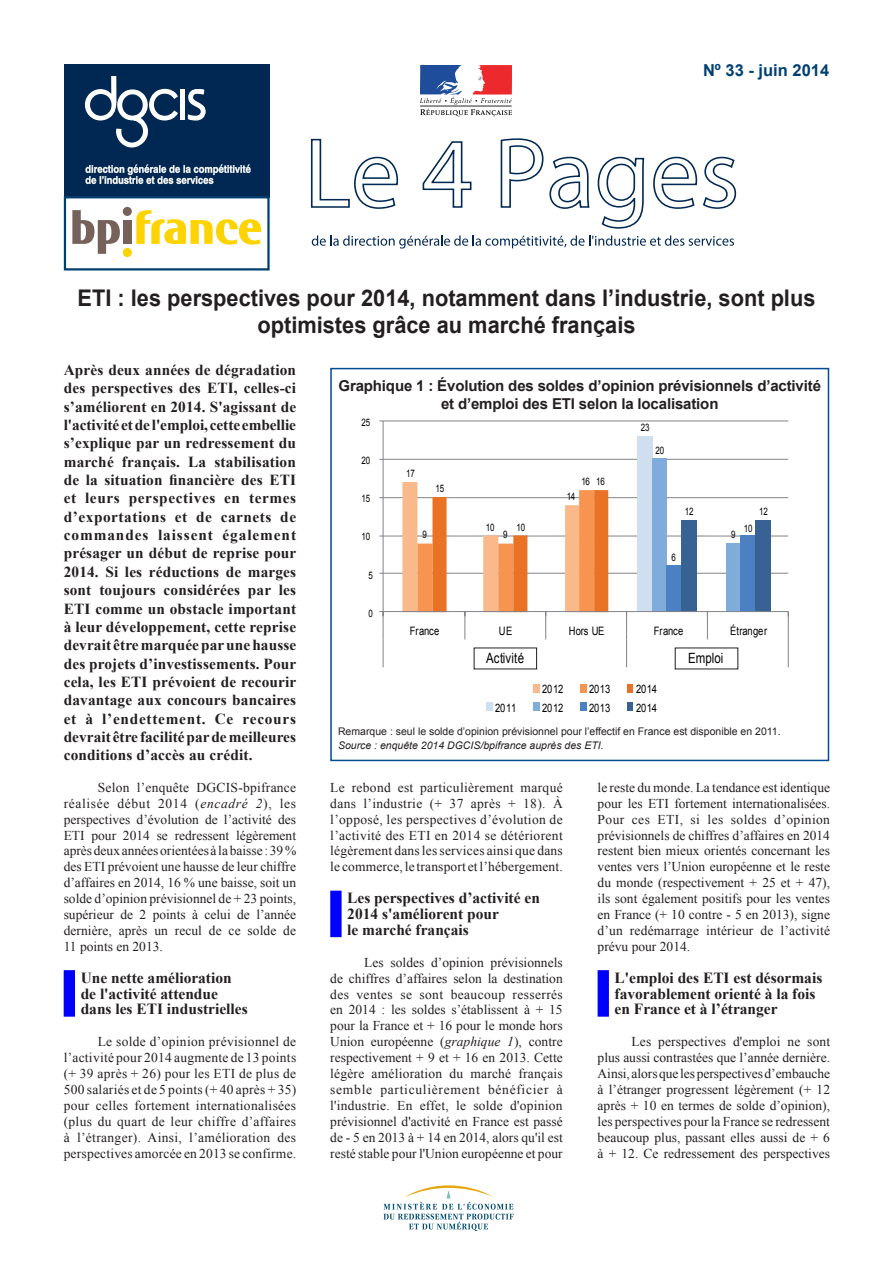
<style>
.page{position:relative;width:893px;height:1263px;background:#fff}
.page>*{position:absolute;margin:0;border:0;box-sizing:border-box;transform-origin:0 0}
.GRAND_TITRE{font:700 22.95px/27.6px "Arial";color:#231f20;text-align:center;scale:.95 1}
.t1{font:700 16.5px "Arial";color:#004071}
.INTER_TITRE_3_lignes{font:700 15.45px/15.9px "Times New Roman";color:#231f20}
.Chapeau{font:700 15.3px/18.3px "Times New Roman";letter-spacing:.005em;color:#231f20;text-align:justify}
.Titre_tab_graph{font:700 15px/18px "Arial";letter-spacing:-.01em;color:#231f20;text-align:center}
.t2{font:14.25px "Arial";letter-spacing:.01em;color:#000;scale:.81 1}
.Corps_du_texte{font:13.5px/15.9px "Times New Roman";letter-spacing:.005em;color:#231f20;text-align:justify}
.t3{font:11.55px "Arial";letter-spacing:-.015em;color:#000;scale:.81 1}
.t4{font:11.55px "Arial";letter-spacing:.025em;color:#000;scale:.81 1}
.Sources{font:10.5px "Arial";color:#231f20}
.Sources-2{font:italic 10.5px "Arial";color:#231f20}
.t5{font:10.35px "Arial";letter-spacing:-.015em;color:#000;scale:.77 1}
.s1{font-style:italic}
</style>
<div class="page">
<div style="left:330px;top:368px;width:499px;height:393px;border:2px solid #014b92"></div>
<div style="left:64px;top:970px;width:11px;height:47px;background:#00f"></div>
<div style="left:330px;top:891px;width:12px;height:46px;background:#00f"></div>
<div style="left:598px;top:970px;width:11px;height:47px;background:#00f"></div>
<hr style="left:383px;top:421px;width:405px;height:1px;background:#828388">
<hr style="left:383px;top:459px;width:405px;height:1px;background:#828388">
<hr style="left:383px;top:497px;width:405px;height:1px;background:#828388">
<hr style="left:383px;top:536px;width:405px;height:1px;background:#828388">
<hr style="left:383px;top:573px;width:405px;height:1px;background:#828388">
<div style="left:637px;top:437px;width:15px;height:175px;background:#d0dfef"></div>
<div style="left:652px;top:459px;width:14px;height:153px;background:#80acdb"></div>
<div style="left:727px;top:544px;width:14px;height:68px;background:#80acdb"></div>
<div style="left:666px;top:566px;width:16px;height:46px;background:#4b81c2"></div>
<div style="left:741px;top:535px;width:15px;height:77px;background:#4b81c2"></div>
<div style="left:682px;top:520px;width:15px;height:92px;background:#386294"></div>
<div style="left:756px;top:520px;width:15px;height:92px;background:#386294"></div>
<hr style="left:383px;top:421px;width:1px;height:191px;background:#828388">
<hr style="left:383px;top:611px;width:405px;height:1px;background:#828388">
<svg style="left:707px;top:612px;width:1px;height:27px"></svg>
<svg style="left:402px;top:482px;width:206px;height:157px"></svg>
<svg style="left:788px;top:612px;width:1px;height:55px"></svg>
<svg style="left:626px;top:612px;width:1px;height:55px"></svg>
<svg style="left:379px;top:611px;width:5px;height:56px"></svg>
<div style="left:533px;top:684px;width:7px;height:8px;background:#fab98b"></div>
<div style="left:580px;top:684px;width:7px;height:8px;background:#f69450"></div>
<div style="left:627px;top:684px;width:6px;height:8px;background:#ea7224"></div>
<div style="left:486px;top:702px;width:7px;height:8px;background:#d0dfef"></div>
<div style="left:533px;top:702px;width:7px;height:8px;background:#80acdb"></div>
<div style="left:580px;top:702px;width:7px;height:8px;background:#4b81c2"></div>
<div style="left:627px;top:702px;width:6px;height:8px;background:#386294"></div>
<svg style="left:383px;top:1185px;width:131px;height:46px"></svg>
<div style="left:64px;top:64px;width:206px;height:134px;background:#002853"></div>
<svg style="left:85px;top:76px;width:121px;height:71px"></svg>
<svg style="left:85px;top:164px;width:166px;height:20px"></svg>
<svg style="left:136px;top:210px;width:125px;height:35px"></svg>
<div style="left:123px;top:248px;width:9px;height:9px;background:#fed304;border-radius:50%"></div>
<div style="left:123px;top:220px;width:8px;height:24px;background:#76625b"></div>
<svg style="left:72px;top:210px;width:48px;height:44px"></svg>
<div style="left:123px;top:207px;width:9px;height:9px;background:#76625b;border-radius:50%"></div>
<div style="left:64px;top:196px;width:206px;height:74px;border:2px solid #004071"></div>
<svg style="left:310px;top:138px;width:427px;height:91px"></svg>
<svg style="left:312px;top:235px;width:422px;height:14px"></svg>
<svg style="left:420px;top:65px;width:92px;height:51px"></svg>
<p class="t1" style="left:703px;top:59px;width:128px">Nº 33 - juin 2014</p>
<p class="GRAND_TITRE" style="left:78px;top:285px;width:778px">ETI : les perspectives pour 2014, notamment dans l’industrie, sont plus optimistes grâce au marché français</p>
<p class="Chapeau" style="left:64px;top:360px;width:234px">Après deux années de dégradation des perspectives des ETI, celles-ci s’améliorent en 2014. S'agissant de l'activité et de l'emploi, cette embellie s’explique par un redressement du marché français. La stabilisation de la situation financière des ETI et leurs perspectives en termes d’exportations et de carnets de commandes laissent également présager un début de reprise pour 2014. Si les réductions de marges sont toujours considérées par les ETI comme un obstacle important à leur développement, cette reprise devrait être marquée par une hausse des projets d’investissements. Pour cela, les ETI prévoient de recourir davantage aux concours bancaires et à l’endettement. Ce recours devrait être facilité par de meilleures conditions d’accès au crédit.</p>
<p class="Corps_du_texte" style="left:64px;top:779px;width:234px;text-indent:34px">Selon l’enquête DGCIS-bpifrance réalisée début 2014 (<span class="s1">encadré 2</span>), les perspectives d’évolution de l’activité des ETI pour 2014 se redressent légèrement après deux années orientées à la baisse :39% des ETI prévoient une hausse de leur chiffre d’affaires en 2014, 16 % une baisse, soit un solde d’opinion prévisionnel de + 23 points, supérieur de 2 points à celui de l’année dernière, après un recul de ce solde de 11 points en 2013.</p>
<p class="INTER_TITRE_3_lignes" style="left:81px;top:969px;width:168px">Une nette amélioration de l'activité attendue dans les ETI industrielles</p>
<p class="Corps_du_texte" style="left:64px;top:1033px;width:234px;text-indent:34px">Le solde d’opinion prévisionnel de l’activité pour 2014 augmente de 13 points (+ 39 après + 26) pour les ETI de plus de 500 salariés et de 5 points (+ 40 après + 35) pour celles fortement internationalisées (plus du quart de leur chiffre d’affaires à l’étranger). Ainsi, l’amélioration des perspectives amorcée en 2013 se confirme.</p>
<p class="Titre_tab_graph" style="left:339px;top:377px;width:484px">Graphique 1 : Évolution des soldes d’opinion prévisionnels d’activité et d’emploi des ETI selon la localisation</p>
<p class="t5" style="left:361px;top:416px;width:13px">25</p>
<p class="t5" style="left:641px;top:421px;width:13px">23</p>
<p class="t5" style="left:655px;top:444px;width:13px">20</p>
<p class="t5" style="left:361px;top:454px;width:13px">20</p>
<p class="t5" style="left:406px;top:467px;width:13px">17</p>
<p class="t5" style="left:581px;top:474px;width:13px">16</p>
<p class="t5" style="left:596px;top:474px;width:13px">16</p>
<p class="t5" style="left:436px;top:482px;width:13px">15</p>
<p class="t5" style="left:567px;top:490px;width:13px">14</p>
<p class="t5" style="left:361px;top:492px;width:13px">15</p>
<p class="t5" style="left:685px;top:505px;width:13px">12</p>
<p class="t5" style="left:759px;top:505px;width:13px">12</p>
<p class="t5" style="left:486px;top:520px;width:13px">10</p>
<p class="t5" style="left:516px;top:520px;width:13px">10</p>
<p class="t5" style="left:744px;top:521px;width:13px">10</p>
<p class="t5" style="left:422px;top:528px;width:7px">9</p>
<p class="t5" style="left:503px;top:528px;width:7px">9</p>
<p class="t5" style="left:731px;top:528px;width:7px">9</p>
<p class="t5" style="left:361px;top:530px;width:13px">10</p>
<p class="t5" style="left:672px;top:551px;width:7px">6</p>
<p class="t5" style="left:368px;top:568px;width:7px">5</p>
<p class="t5" style="left:368px;top:606px;width:7px">0</p>
<p class="t3" style="left:410px;top:623px;width:38px">France</p>
<p class="t3" style="left:499px;top:623px;width:18px">UE</p>
<p class="t3" style="left:569px;top:623px;width:46px">Hors UE</p>
<p class="t3" style="left:654px;top:623px;width:38px">France</p>
<p class="t4" style="left:730px;top:623px;width:47px">Étranger</p>
<p class="t2" style="left:486px;top:649px;width:49px">Activité</p>
<p class="t2" style="left:688px;top:649px;width:45px">Emploi</p>
<p class="t3" style="left:542px;top:681px;width:28px">2012</p>
<p class="t3" style="left:589px;top:681px;width:28px">2013</p>
<p class="t3" style="left:636px;top:681px;width:28px">2014</p>
<p class="t3" style="left:495px;top:700px;width:28px">2011</p>
<p class="t3" style="left:542px;top:700px;width:28px">2012</p>
<p class="t3" style="left:589px;top:700px;width:28px">2013</p>
<p class="t3" style="left:636px;top:700px;width:28px">2014</p>
<p class="Sources" style="left:338px;top:724px;width:444px">Remarque : seul le solde d’opinion prévisionnel pour l’effectif en France est disponible en 2011.</p>
<p class="Sources-2" style="left:338px;top:739px;width:267px">Source : enquête 2014 DGCIS/bpifrance auprès des ETI.</p>
<p class="Corps_du_texte" style="left:330px;top:779px;width:234px">Le rebond est particulièrement marqué dans l’industrie (+ 37 après + 18). À l’opposé, les perspectives d’évolution de l’activité des ETI en 2014 se détériorent légèrement dans les services ainsi que dans le commerce, le transport et l’hébergement.</p>
<p class="INTER_TITRE_3_lignes" style="left:347px;top:890px;width:194px">Les perspectives d’activité en<br>2014 s'améliorent pour<br>le marché français</p>
<p class="Corps_du_texte" style="left:330px;top:954px;width:234px;text-indent:34px">Les soldes d’opinion prévisionnels de chiffres d’affaires selon la destination des ventes se sont beaucoup resserrés en 2014 : les soldes s’établissent à + 15 pour la France et + 16 pour le monde hors Union européenne (<span class="s1">graphique 1</span>), contre respectivement + 9 et + 16 en 2013. Cette légère amélioration du marché français semble particulièrement bénéficier à l'industrie. En effet, le solde d'opinion prévisionnel d'activité en France est passé de - 5 en 2013 à + 14 en 2014, alors qu'il est resté stable pour l'Union européenne et pour</p>
<p class="Corps_du_texte" style="left:598px;top:779px;width:234px">le reste du monde. La tendance est identique pour les ETI fortement internationalisées.<br>Pour ces ETI, si les soldes d’opinion prévisionnels de chiffres d’affaires en 2014 restent bien mieux orientés concernant les ventes vers l’Union européenne et le reste du monde (respectivement + 25 et + 47), ils sont également positifs pour les ventes en France (+ 10 contre - 5 en 2013), signe d’un redémarrage intérieur de l’activité prévu pour 2014.</p>
<p class="INTER_TITRE_3_lignes" style="left:615px;top:969px;width:209px">L'emploi des ETI est désormais favorablement orienté à la fois en France et à l’étranger</p>
<p class="Corps_du_texte" style="left:598px;top:1033px;width:234px;text-indent:34px">Les perspectives d'emploi ne sont plus aussi contrastées que l’année dernière.<br>Ainsi, alors que les perspectives d’embauche à l’étranger progressent légèrement (+ 12 après + 10 en termes de solde d’opinion), les perspectives pour la France se redressent beaucoup plus, passant elles aussi de + 6 à + 12. Ce redressement des perspectives</p>
</div>
